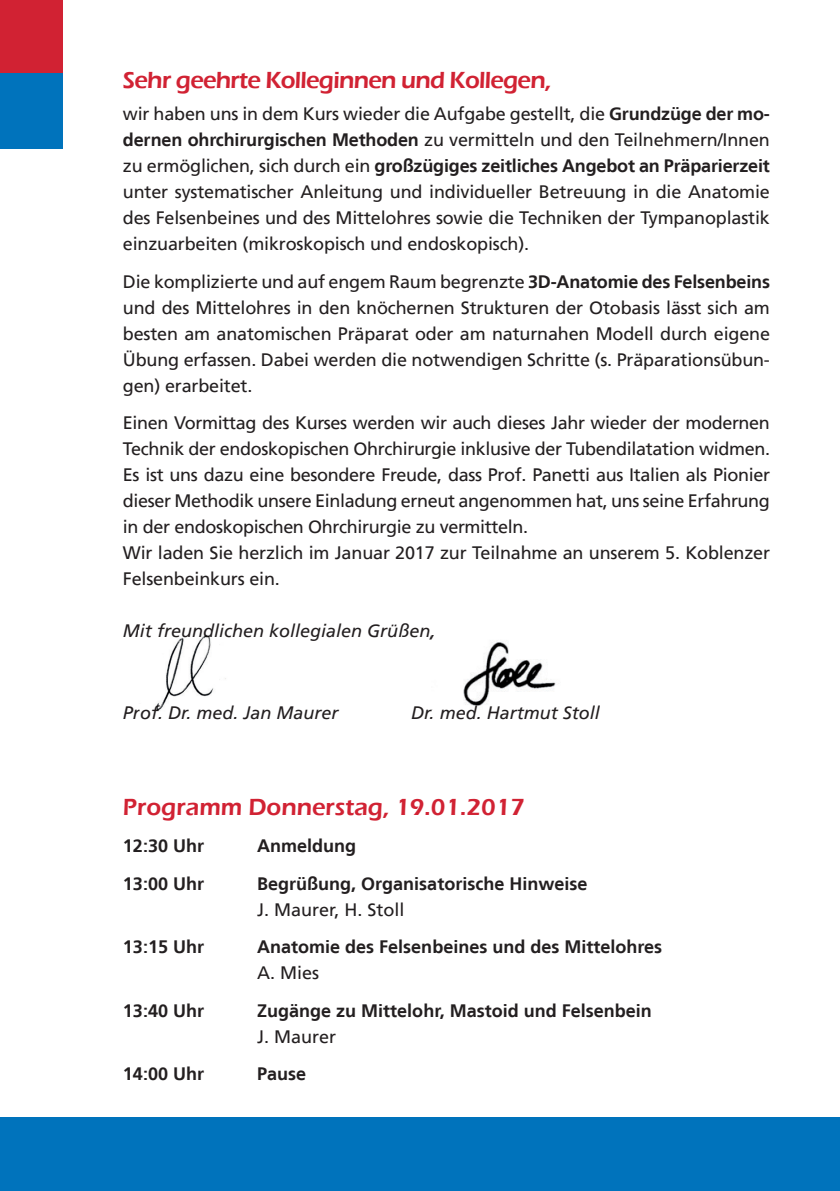
<style>
.page{position:relative;width:840px;height:1191px;background:#fff}
.page>*{position:absolute;margin:0;border:0;box-sizing:border-box;transform-origin:0 0}
.Fließtext{font:600 24px "Eras ITC";letter-spacing:-.03em;color:#d12233}
.Fließtext-2{font:600 24px "Eras ITC";color:#d12233}
.Fließtext-3{font:18px/26px "Frutiger LT";letter-spacing:-.01em;color:#231f20;text-align:justify}
.Fließtext-4{font:700 18px/26px "Frutiger LT";color:#231f20}
.Fließtext-5{font:italic 18px "Frutiger LT";color:#231f20}
.s1{font-weight:700}
.s2{font-weight:400}
</style>
<div class="page">
<div style="left:0;top:0;width:62px;height:74px;background:#d12233"></div>
<div style="left:0;top:74px;width:62px;height:75px;background:#0073bc"></div>
<div style="left:0;top:1117px;width:839px;height:74px;background:#0073bc"></div>
<img style="left:463px;top:641px;width:93px;height:65px">
<img style="left:156px;top:634px;width:70px;height:77px">
<p class="Fließtext" style="left:123px;top:67px;width:429px">Sehr geehrte Kolleginnen und Kollegen,</p>
<p class="Fließtext-3" style="left:123px;top:101px;width:648px">wir haben uns in dem Kurs wieder die Aufgabe gestellt, die <span class="s1">Grundzüge der mo&shy;dernen ohrchirurgischen Methoden</span> zu vermitteln und den Teilnehmern/Innen zu ermöglichen, sich durch ein <span class="s1">großzügiges zeitliches Angebot an Präparierzeit </span>unter systematischer Anleitung und individueller Betreuung in die Anatomie des Felsenbeines und des Mittelohres sowie die Techniken der Tympanoplastik einzuarbeiten (mikroskopisch und endoskopisch).</p>
<p class="Fließtext-3" style="left:123px;top:268px;width:648px">Die komplizierte und auf engem Raum begrenzte <span class="s1">3D-Anatomie des Felsenbeins </span>und des Mittelohres in den knöchernen Strukturen der Otobasis lässt sich am besten am anatomischen Präparat oder am naturnahen Modell durch eigene Übung erfassen. Dabei werden die notwendigen Schritte (s. Präparationsübun&shy;gen) erarbeitet.</p>
<p class="Fließtext-3" style="left:123px;top:410px;width:648px">Einen Vormittag des Kurses werden wir auch dieses Jahr wieder der modernen Technik der endoskopischen Ohrchirurgie inklusive der Tubendilatation widmen.<br>Es ist uns dazu eine besondere Freude, dass Prof. Panetti aus Italien als Pionier dieser Methodik unsere Einladung erneut angenommen hat, uns seine Erfahrung in der endoskopischen Ohrchirurgie zu vermitteln.</p>
<p class="Fließtext-3" style="left:123px;top:540px;width:648px">Wir laden Sie herzlich im Januar 2017 zur Teilnahme an unserem 5. Koblenzer<br>Felsenbeinkurs ein.</p>
<p class="Fließtext-5" style="left:123px;top:620px;width:314px">Mit freundlichen kollegialen Grüßen,</p>
<p class="Fließtext-5" style="left:123px;top:702px;width:217px">Prof. Dr. med. Jan Maurer</p>
<p class="Fließtext-5" style="left:411px;top:702px;width:190px">Dr. med. Hartmut Stoll</p>
<p class="Fließtext-2" style="left:123px;top:793px;width:403px">Programm Donnerstag, 19.01.2017</p>
<p class="Fließtext-4" style="left:123px;top:833px;width:83px">12:30 Uhr</p>
<p class="Fließtext-4" style="left:257px;top:833px;width:100px">Anmeldung</p>
<p class="Fließtext-4" style="left:123px;top:870px;width:83px">13:00 Uhr</p>
<p class="Fließtext-4" style="left:257px;top:870px;width:332px">Begrüßung, Organisatorische Hinweise<br><span class="s2">J. Maurer, H. Stoll</span></p>
<p class="Fließtext-4" style="left:123px;top:934px;width:83px">13:15 Uhr</p>
<p class="Fließtext-4" style="left:257px;top:934px;width:406px">Anatomie des Felsenbeines und des Mittelohres<br><span class="s2">A. Mies</span></p>
<p class="Fließtext-4" style="left:123px;top:997px;width:83px">13:40 Uhr</p>
<p class="Fließtext-4" style="left:257px;top:997px;width:396px">Zugänge zu Mittelohr, Mastoid und Felsenbein<br><span class="s2">J. Maurer</span></p>
<p class="Fließtext-4" style="left:123px;top:1060px;width:83px">14:00 Uhr</p>
<p class="Fließtext-4" style="left:257px;top:1060px;width:51px">Pause</p>
</div>
